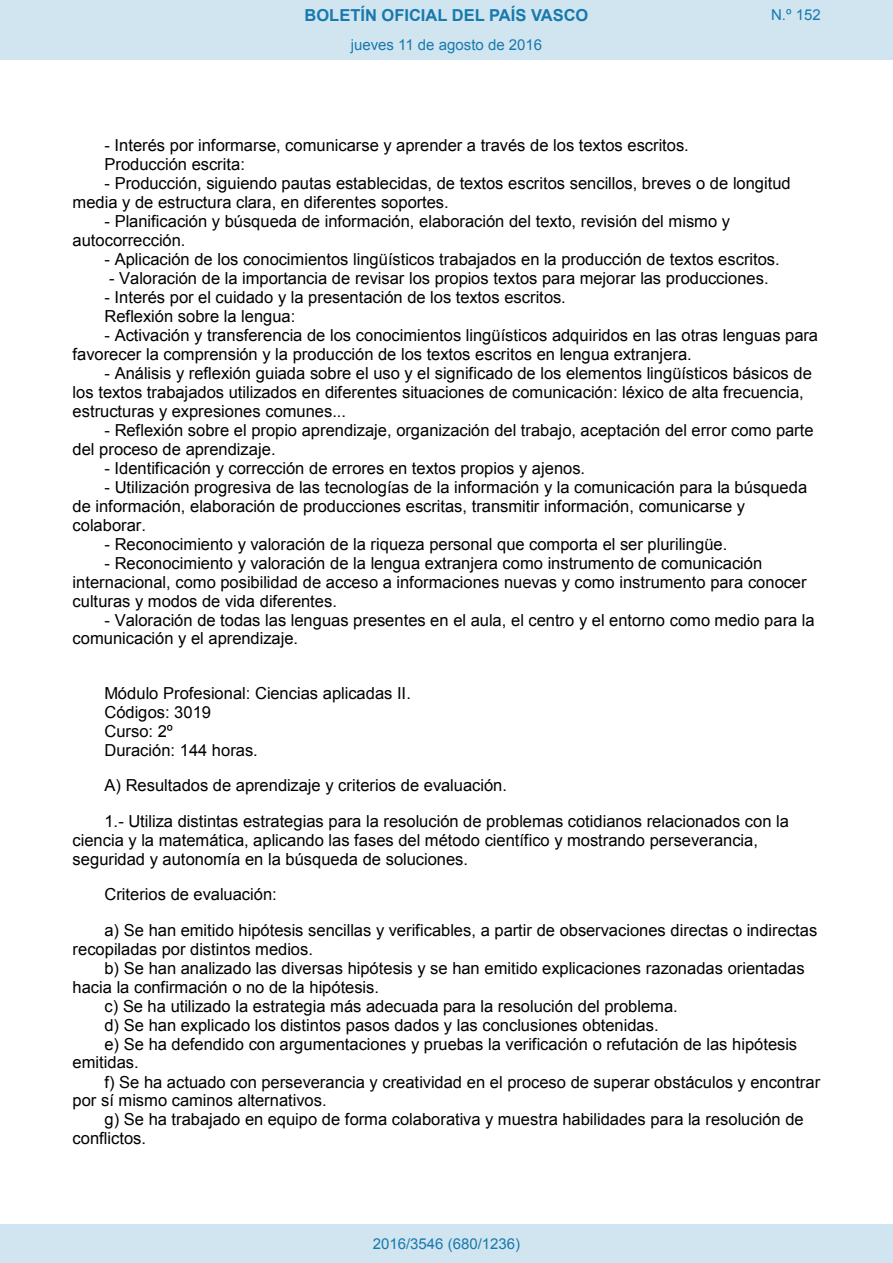
<style>
.page{position:relative;width:893px;height:1263px;background:#fff}
.page>*{position:absolute;margin:0;border:0;box-sizing:border-box;transform-origin:0 0}
.t1{font:16.5px/18.9px "Arial";color:#000}
.t2{font:700 16.5px "Arial";color:#1879ad}
.Paginacion_Centro{font:15px "Arial";color:#1879ad}
</style>
<div class="page">
<div style="left:0;top:0;width:893px;height:60px;background:#d0e5f0"></div>
<div style="left:0;top:1225px;width:893px;height:38px;background:#d0e5f0"></div>
<p class="t2" style="left:305px;top:4px;width:285px">BOLETÍN OFICIAL DEL PAÍS VASCO</p>
<p class="Paginacion_Centro" style="left:771px;top:5px;width:51px">N.º 152</p>
<p class="Paginacion_Centro" style="left:351px;top:35px;width:193px">jueves 11 de agosto de 2016</p>
<p class="t1" style="left:104px;top:136px;width:586px">- Interés por informarse, comunicarse y aprender a través de los textos escritos.<br>Producción escrita:</p>
<p class="t1" style="left:73px;top:174px;width:720px;text-indent:32px">- Producción, siguiendo pautas establecidas, de textos escritos sencillos, breves o de longitud media y de estructura clara, en diferentes soportes.</p>
<p class="t1" style="left:73px;top:212px;width:659px;text-indent:32px">- Planificación y búsqueda de información, elaboración del texto, revisión del mismo y autocorrección.</p>
<p class="t1" style="left:104px;top:250px;width:677px">- Aplicación de los conocimientos lingüísticos trabajados en la producción de textos escritos.</p>
<p class="t1" style="left:109px;top:269px;width:661px">- Valoración de la importancia de revisar los propios textos para mejorar las producciones.</p>
<p class="t1" style="left:104px;top:288px;width:463px">- Interés por el cuidado y la presentación de los textos escritos.<br>Reflexión sobre la lengua:</p>
<p class="t1" style="left:73px;top:326px;width:747px;text-indent:32px">- Activación y transferencia de los conocimientos lingüísticos adquiridos en las otras lenguas para favorecer la comprensión y la producción de los textos escritos en lengua extranjera.</p>
<p class="t1" style="left:73px;top:364px;width:741px;text-indent:32px">- Análisis y reflexión guiada sobre el uso y el significado de los elementos lingüísticos básicos de los textos trabajados utilizados en diferentes situaciones de comunicación: léxico de alta frecuencia, estructuras y expresiones comunes...</p>
<p class="t1" style="left:73px;top:421px;width:743px;text-indent:32px">- Reflexión sobre el propio aprendizaje, organización del trabajo, aceptación del error como parte del proceso de aprendizaje.</p>
<p class="t1" style="left:104px;top:459px;width:482px">- Identificación y corrección de errores en textos propios y ajenos.</p>
<p class="t1" style="left:73px;top:478px;width:736px;text-indent:32px">- Utilización progresiva de las tecnologías de la información y la comunicación para la búsqueda de información, elaboración de producciones escritas, transmitir información, comunicarse y colaborar.</p>
<p class="t1" style="left:104px;top:534px;width:624px">- Reconocimiento y valoración de la riqueza personal que comporta el ser plurilingüe.</p>
<p class="t1" style="left:73px;top:553px;width:735px;text-indent:32px">- Reconocimiento y valoración de la lengua extranjera como instrumento de comunicación internacional, como posibilidad de acceso a informaciones nuevas y como instrumento para conocer culturas y modos de vida diferentes.</p>
<p class="t1" style="left:73px;top:610px;width:744px;text-indent:32px">- Valoración de todas las lenguas presentes en el aula, el centro y el entorno como medio para la comunicación y el aprendizaje.</p>
<p class="t1" style="left:104px;top:684px;width:308px">Módulo Profesional: Ciencias aplicadas II.<br>Códigos: 3019<br>Curso: 2º<br>Duración: 144 horas.</p>
<p class="t1" style="left:104px;top:768px;width:686px;line-height:35.4px">A) Resultados de aprendizaje y criterios de evaluación.<br>1.- Utiliza distintas estrategias para la resolución de problemas cotidianos relacionados con la</p>
<p class="t1" style="left:73px;top:831px;width:687px">ciencia y la matemática, aplicando las fases del método científico y mostrando perseverancia, seguridad y autonomía en la búsqueda de soluciones.</p>
<p class="t1" style="left:104px;top:877px;width:714px;line-height:35.4px">Criterios de evaluación:<br>a) Se han emitido hipótesis sencillas y verificables, a partir de observaciones directas o indirectas</p>
<p class="t1" style="left:73px;top:940px;width:242px">recopiladas por distintos medios.</p>
<p class="t1" style="left:104px;top:958px;width:702px">b) Se han analizado las diversas hipótesis y se han emitido explicaciones razonadas orientadas</p>
<p class="t1" style="left:73px;top:977px;width:308px">hacia la confirmación o no de la hipótesis.</p>
<p class="t1" style="left:104px;top:996px;width:575px">c) Se ha utilizado la estrategia más adecuada para la resolución del problema.</p>
<p class="t1" style="left:104px;top:1015px;width:556px">d) Se han explicado los distintos pasos dados y las conclusiones obtenidas.</p>
<p class="t1" style="left:104px;top:1034px;width:694px">e) Se ha defendido con argumentaciones y pruebas la verificación o refutación de las hipótesis</p>
<p class="t1" style="left:73px;top:1053px;width:68px">emitidas.</p>
<p class="t1" style="left:104px;top:1072px;width:717px">f) Se ha actuado con perseverancia y creatividad en el proceso de superar obstáculos y encontrar</p>
<p class="t1" style="left:73px;top:1091px;width:256px">por sí mismo caminos alternativos.</p>
<p class="t1" style="left:104px;top:1110px;width:701px">g) Se ha trabajado en equipo de forma colaborativa y muestra habilidades para la resolución de</p>
<p class="t1" style="left:73px;top:1129px;width:75px">conflictos.</p>
<p class="Paginacion_Centro" style="left:373px;top:1234px;width:149px">2016/3546 (680/1236)</p>
</div>
